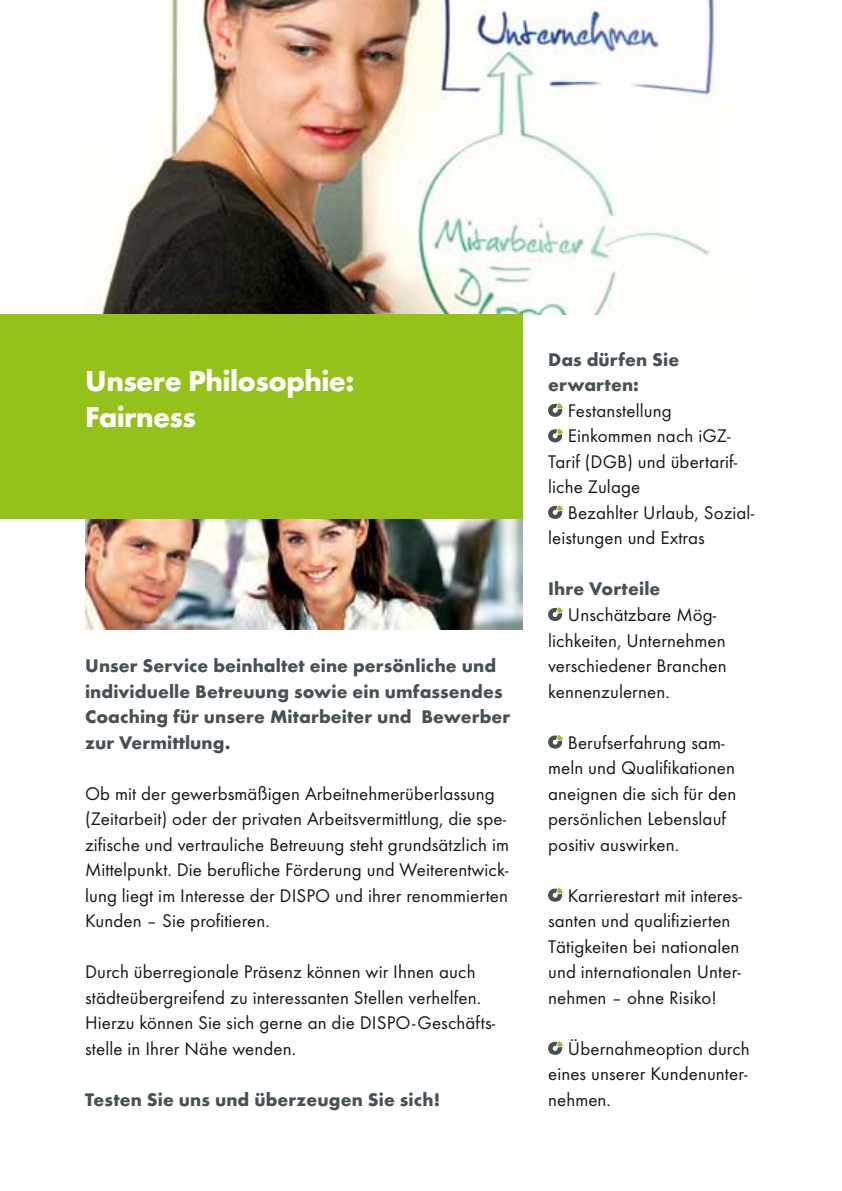
<style>
.page{position:relative;width:842px;height:1191px;background:#fff}
.page>*{position:absolute;margin:0;border:0;box-sizing:border-box;transform-origin:0 0}
.t1{font:700 30px/36px "Futura T";letter-spacing:-.02em;color:#fff}
.t2{font:19px/25.6px "Futura T";letter-spacing:.005em;color:#181716}
.t3{font:700 19px/25.6px "Futura T";letter-spacing:.005em;color:#475054}
</style>
<div class="page">
<img style="left:85px;top:519px;width:438px;height:110px">
<img style="left:85px;top:0;width:643px;height:315px">
<div style="left:0;top:315px;width:523px;height:204px;background:#94c11a"></div>
<svg style="left:548px;top:403px;width:15px;height:14px"></svg>
<svg style="left:548px;top:428px;width:15px;height:14px"></svg>
<svg style="left:548px;top:505px;width:15px;height:14px"></svg>
<svg style="left:548px;top:607px;width:15px;height:14px"></svg>
<svg style="left:548px;top:735px;width:15px;height:13px"></svg>
<svg style="left:548px;top:888px;width:15px;height:13px"></svg>
<svg style="left:548px;top:1041px;width:15px;height:13px"></svg>
<h1 class="t1" style="left:85px;top:363px;width:271px">Unsere Philosophie:<br>Fairness</h1>
<p class="t3" style="left:85px;top:653px;width:427px">Unser Service beinhaltet eine persönliche und individuelle Betreuung sowie ein umfassendes Coaching für unsere Mitarbeiter und Bewerber zur Vermittlung.</p>
<p class="t2" style="left:85px;top:780px;width:425px">Ob mit der gewerbsmäßigen Arbeitnehmerüberlassung (Zeitarbeit) oder der privaten Arbeitsvermittlung, die spe&shy;zifische und vertrauliche Betreuung steht grundsätzlich im Mittelpunkt. Die berufliche Förderung und Weiterentwick&shy;lung liegt im Interesse der DISPO und ihrer renommierten Kunden – Sie profitieren.</p>
<p class="t2" style="left:85px;top:959px;width:412px">Durch überregionale Präsenz können wir Ihnen auch städteübergreifend zu interessanten Stellen verhelfen.<br>Hierzu können Sie sich gerne an die DISPO-Geschäfts&shy;stelle in Ihrer Nähe wenden.</p>
<p class="t3" style="left:85px;top:1086px;width:357px">Testen Sie uns und überzeugen Sie sich!</p>
<p class="t3" style="left:548px;top:346px;width:133px">Das dürfen Sie erwarten:</p>
<p class="t2" style="left:568px;top:397px;width:105px">Festanstellung</p>
<p class="t2" style="left:568px;top:423px;width:164px">Einkommen nach iGZ-</p>
<p class="t2" style="left:548px;top:448px;width:191px">Tarif (DGB) und übertarif-</p>
<p class="t2" style="left:548px;top:474px;width:94px">liche Zulage</p>
<p class="t2" style="left:568px;top:499px;width:188px">Bezahlter Urlaub, Sozial-</p>
<p class="t2" style="left:548px;top:525px;width:158px">leistungen und Extras</p>
<p class="t3" style="left:548px;top:576px;width:114px">Ihre Vorteile</p>
<p class="t2" style="left:548px;top:602px;width:180px;text-indent:20px">Unschätzbare Mög&shy;lichkeiten, Unternehmen verschiedener Branchen kennenzulernen.</p>
<p class="t2" style="left:548px;top:729px;width:190px;text-indent:20px">Berufserfahrung sam&shy;meln und Qualifikationen aneignen die sich für den persönlichen Lebenslauf positiv auswirken.</p>
<p class="t2" style="left:548px;top:882px;width:195px;text-indent:20px">Karrierestart mit interes&shy;santen und qualifizierten<br>Tätigkeiten bei nationalen und internationalen Unter&shy;nehmen – ohne Risiko!</p>
<p class="t2" style="left:548px;top:1035px;width:203px;text-align:justify;text-indent:20px">Übernahmeoption durch eines unserer Kundenunter&shy;nehmen.</p>
</div>
